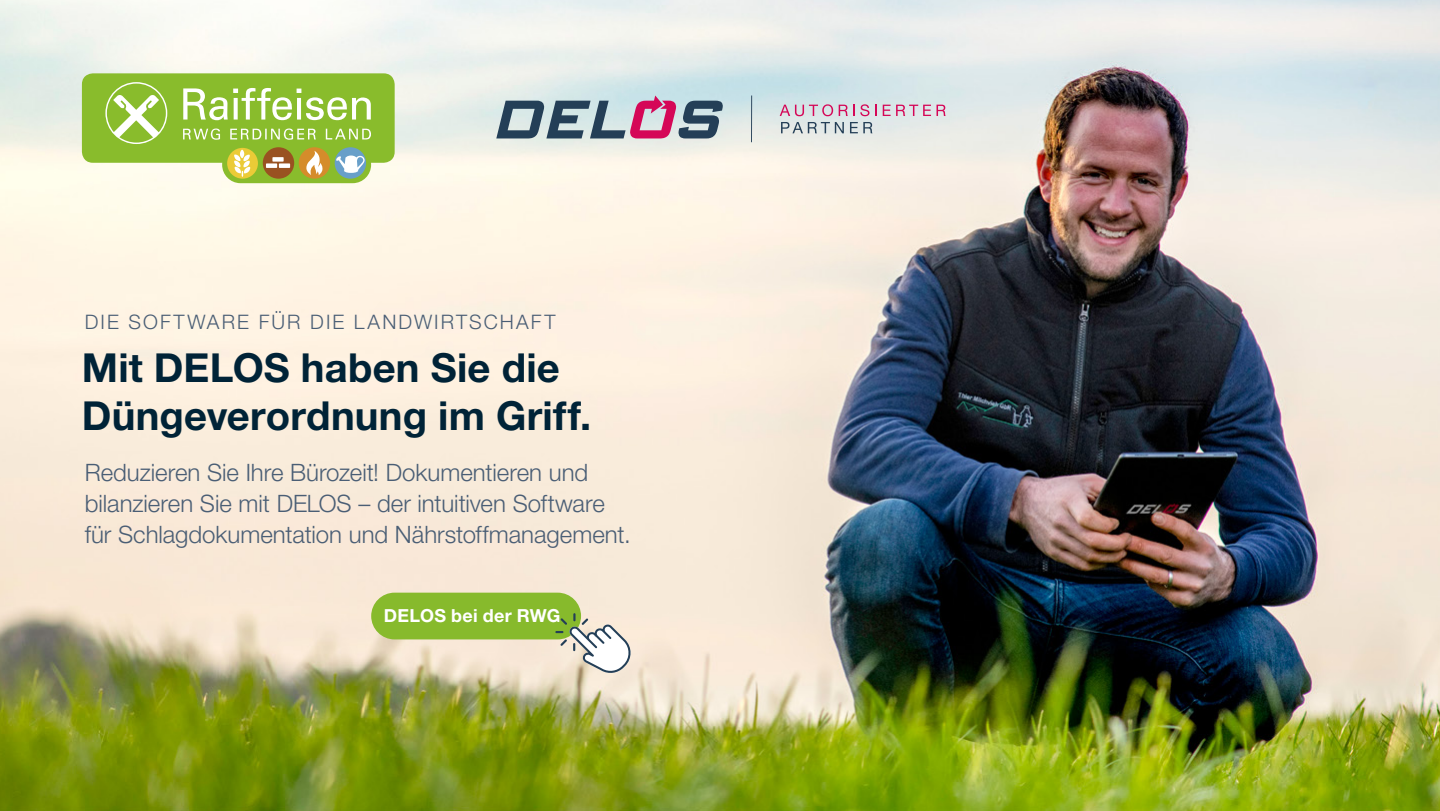
<style>
.page{position:relative;width:1440px;height:811px;background:#fff}
.page>*{position:absolute;margin:0;border:0;box-sizing:border-box;transform-origin:0 0}
.Display_A4_5___20pt{font:700 40px/48px "Helvetica Neue LT Pro";letter-spacing:.005em;color:#002337}
.Display_Sub_A4_5___1{font:300 24px/31.2px "Helvetica Neue LT Pro";color:#4a5e75}
.Display_Over_A4_5{font:300 20px "Helvetica Neue LT Pro";letter-spacing:.105em;color:#4a5e75}
.Body___9pt{font:700 18px "Helvetica Neue LT Pro";letter-spacing:.015em;color:#fff}
</style>
<div class="page">
<img style="left:0;top:0;width:1440px;height:811px">
<div style="left:371px;top:592px;width:210px;height:47px;background:#87ba2c;border-radius:23px"></div>
<svg style="left:555px;top:613px;width:77px;height:60px"></svg>
<svg style="left:780px;top:104px;width:53px;height:12px"></svg>
<svg style="left:839px;top:104px;width:30px;height:12px"></svg>
<svg style="left:875px;top:105px;width:2px;height:11px"></svg>
<svg style="left:883px;top:105px;width:48px;height:11px"></svg>
<svg style="left:937px;top:105px;width:9px;height:11px"></svg>
<svg style="left:781px;top:122px;width:63px;height:11px"></svg>
<svg style="left:850px;top:122px;width:23px;height:11px"></svg>
<hr style="left:751px;top:95px;width:1px;height:47px;background:#243f57">
<svg style="left:496px;top:95px;width:227px;height:43px;background:#9694a5"></svg>
<div style="left:82px;top:73px;width:313px;height:90px;background:#89bc2c;border-radius:11px"></div>
<svg style="left:105px;top:82px;width:62px;height:62px"></svg>
<div style="left:222px;top:146px;width:149px;height:37px;background:#89bc2c;border-radius:18px"></div>
<div style="left:227px;top:148px;width:31px;height:31px;background:#ebcb37;border-radius:50%"></div>
<svg style="left:234px;top:149px;width:16px;height:28px"></svg>
<div style="left:299px;top:147px;width:31px;height:32px;background:#d58c2b;border-radius:50%"></div>
<svg style="left:306px;top:151px;width:17px;height:24px"></svg>
<div style="left:263px;top:147px;width:31px;height:32px;background:#995221;border-radius:50%"></div>
<div style="left:272px;top:157px;width:12px;height:5px;background:#fff"></div>
<div style="left:266px;top:163px;width:11px;height:5px;background:#fff"></div>
<div style="left:279px;top:163px;width:11px;height:5px;background:#fff"></div>
<div style="left:335px;top:147px;width:31px;height:32px;background:#689fc9;border-radius:50%"></div>
<svg style="left:336px;top:155px;width:29px;height:18px"></svg>
<svg style="left:183px;top:128px;width:188px;height:12px"></svg>
<svg style="left:183px;top:88px;width:188px;height:32px"></svg>
<p class="Display_Over_A4_5" style="left:85px;top:310px;width:472px">DIE SOFTWARE FÜR DIE LANDWIRTSCHAFT</p>
<p class="Display_A4_5___20pt" style="left:82px;top:342px;width:511px">Mit DELOS haben Sie die<br>Düngeverordnung im Griff.</p>
<p class="Display_Sub_A4_5___1" style="left:85px;top:456px;width:547px">Reduzieren Sie Ihre Bürozeit! Dokumentieren und bilanzieren Sie mit DELOS – der intuitiven Software für Schlagdokumentation und Nährstoffmanagement.</p>
<p class="Body___9pt" style="left:384px;top:604px;width:178px">DELOS bei der RWG</p>
</div>
